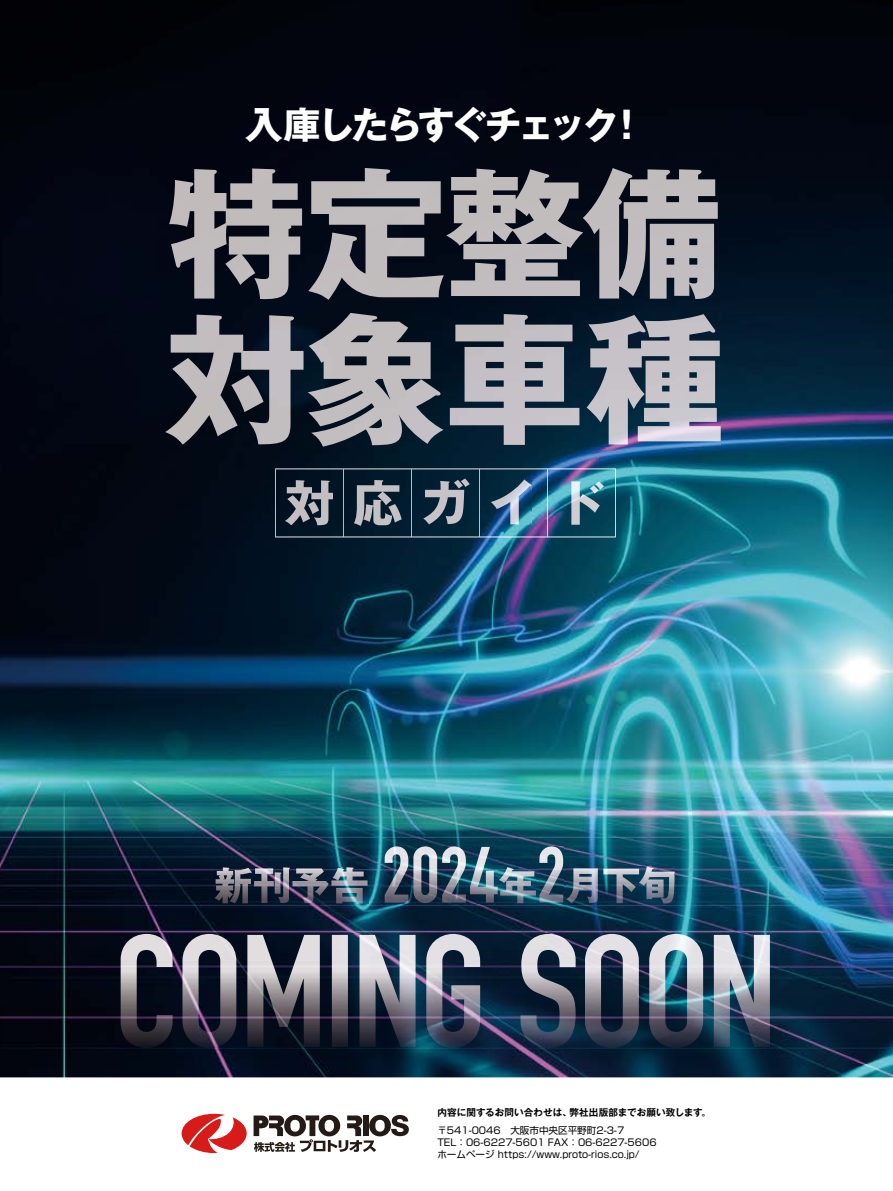
<style>
.page{position:relative;width:893px;height:1191px;background:#fff}
.page>*{position:absolute;margin:0;border:0;box-sizing:border-box;transform-origin:0 0}
.t1{font:700 37.2px "Gothic MB101 Pro";letter-spacing:-.105em;color:#fff}
.t2{font:9.6px/11.7px "Shin Go Pro";color:#000}
.t3{font:700 9.6px "Gothic MB101 Pro De";letter-spacing:.01em;color:#000}
</style>
<div class="page">
<svg style="left:182px;top:1113px;width:65px;height:40px"></svg>
<svg style="left:254px;top:1114px;width:155px;height:38px"></svg>
<img style="left:0;top:0;width:892px;height:1077px">
<img style="left:121px;top:934px;width:649px;height:114px">
<img style="left:169px;top:168px;width:549px;height:132px">
<img style="left:165px;top:313px;width:556px;height:133px">
<img style="left:214px;top:867px;width:155px;height:36px">
<img style="left:385px;top:846px;width:113px;height:57px">
<img style="left:499px;top:867px;width:37px;height:36px">
<img style="left:539px;top:846px;width:24px;height:56px">
<img style="left:566px;top:866px;width:108px;height:37px">
<img style="left:275px;top:468px;width:341px;height:1px">
<img style="left:275px;top:469px;width:1px;height:67px">
<img style="left:343px;top:469px;width:1px;height:67px">
<img style="left:411px;top:469px;width:1px;height:67px">
<img style="left:479px;top:469px;width:1px;height:67px">
<img style="left:547px;top:469px;width:1px;height:67px">
<img style="left:615px;top:469px;width:1px;height:67px">
<img style="left:275px;top:536px;width:341px;height:1px">
<img style="left:285px;top:480px;width:48px;height:45px">
<img style="left:354px;top:480px;width:48px;height:46px">
<img style="left:423px;top:478px;width:47px;height:46px">
<img style="left:491px;top:479px;width:40px;height:45px">
<img style="left:571px;top:481px;width:33px;height:44px">
<img style="left:892px;top:0;width:1px;height:1078px">
<h1 class="t1" style="left:245px;top:94px;width:401px">入庫したらすぐチェック！</h1>
<p class="t3" style="left:437px;top:1104px;width:275px">内容に関するお問い合わせは、弊社出版部までお願い致します。</p>
<p class="t2" style="left:437px;top:1123px;width:221px">〒541-0046　大阪市中央区平野町2-3-7<br>TEL：06-6227-5601 FAX：06-6227-5606ホームページ https://www.proto-rios.co.jp/</p>
</div>
